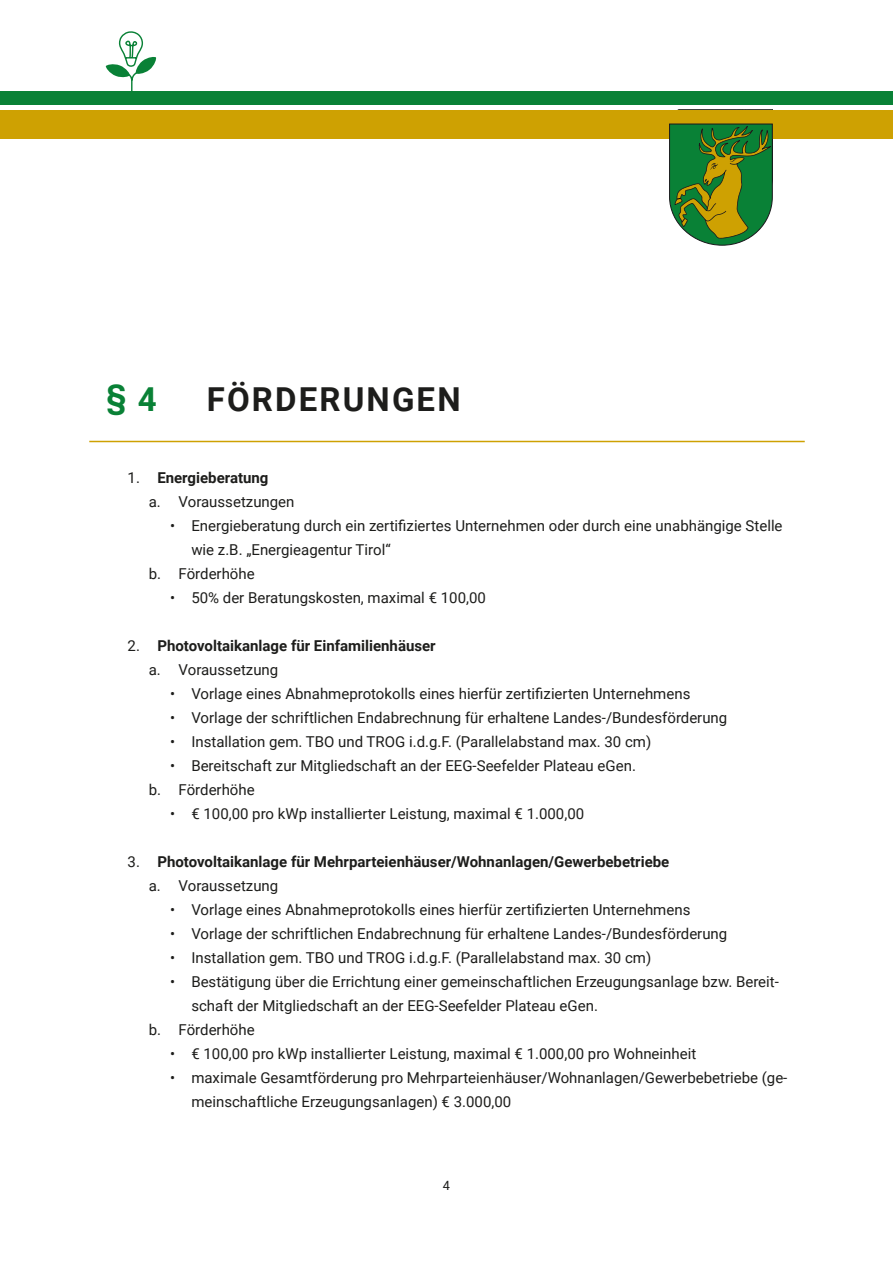
<style>
.page{position:relative;width:893px;height:1263px;background:#fff}
.page>*{position:absolute;margin:0;border:0;box-sizing:border-box;transform-origin:0 0}
.Headline{font:700 33px "Roboto";letter-spacing:.065em;color:#1d1d1b}
.Headline-2{font:700 33px "Roboto";color:#098136}
.t1{font:15px/24px "Roboto";color:#1d1d1b}
.t2{font:700 15px "Roboto";color:#1d1d1b}
.t3{font:12.75px "Roboto";color:#1d1d1b}
.s1{font-weight:400}
</style>
<div class="page">
<div style="left:0;top:110px;width:893px;height:28px;background:#cea102"></div>
<div style="left:0;top:91px;width:893px;height:14px;background:#098136"></div>
<svg style="left:669px;top:123px;width:104px;height:123px;background:#518a38"></svg>
<svg style="left:105px;top:31px;width:52px;height:60px"></svg>
<hr style="left:89px;top:441px;width:716px;height:1px;background:#cea102">
<p class="Headline-2" style="left:106px;top:375px;width:52px">§ 4</p>
<p class="Headline" style="left:207px;top:376px;width:255px">FÖRDERUNGEN</p>
<p class="t2" style="left:128px;top:467px;width:142px"><span class="s1">1.</span> Energieberatung</p>
<p class="t1" style="left:149px;top:489px;width:147px">a. Voraussetzungen</p>
<p class="t1" style="left:191px;top:513px;width:593px;text-indent:-21px">• Energieberatung durch ein zertifiziertes Unternehmen oder durch eine unabhängige Stelle wie z.B. „Energieagentur Tirol“</p>
<p class="t1" style="left:149px;top:561px;width:107px">b. Förderhöhe</p>
<p class="t1" style="left:170px;top:585px;width:317px">• 50% der Beratungskosten, maximal € 100,00</p>
<p class="t2" style="left:128px;top:635px;width:310px"><span class="s1">2.</span> Photovoltaikanlage für Einfamilienhäuser</p>
<p class="t1" style="left:149px;top:657px;width:131px">a. Voraussetzung</p>
<p class="t1" style="left:170px;top:681px;width:522px">• Vorlage eines Abnahmeprotokolls eines hierfür zertifizierten Unternehmens</p>
<p class="t1" style="left:170px;top:705px;width:559px">• Vorlage der schriftlichen Endabrechnung für erhaltene Landes-/Bundesförderung</p>
<p class="t1" style="left:170px;top:729px;width:483px">• Installation gem. TBO und TROG i.d.g.F. (Parallelabstand max. 30 cm)</p>
<p class="t1" style="left:170px;top:753px;width:467px">• Bereitschaft zur Mitgliedschaft an der EEG-Seefelder Plateau eGen.</p>
<p class="t1" style="left:149px;top:777px;width:107px">b. Förderhöhe</p>
<p class="t1" style="left:170px;top:801px;width:416px">• € 100,00 pro kWp installierter Leistung, maximal € 1.000,00</p>
<p class="t2" style="left:128px;top:851px;width:543px"><span class="s1">3.</span> Photovoltaikanlage für Mehrparteienhäuser/Wohnanlagen/Gewerbebetriebe</p>
<p class="t1" style="left:149px;top:873px;width:131px">a. Voraussetzung</p>
<p class="t1" style="left:170px;top:897px;width:522px">• Vorlage eines Abnahmeprotokolls eines hierfür zertifizierten Unternehmens</p>
<p class="t1" style="left:170px;top:921px;width:559px">• Vorlage der schriftlichen Endabrechnung für erhaltene Landes-/Bundesförderung</p>
<p class="t1" style="left:170px;top:945px;width:483px">• Installation gem. TBO und TROG i.d.g.F. (Parallelabstand max. 30 cm)</p>
<p class="t1" style="left:191px;top:969px;width:589px;text-indent:-21px">• Bestätigung über die Errichtung einer gemeinschaftlichen Erzeugungsanlage bzw. Bereit&shy;schaft der Mitgliedschaft an der EEG-Seefelder Plateau eGen.</p>
<p class="t1" style="left:149px;top:1017px;width:107px">b. Förderhöhe</p>
<p class="t1" style="left:170px;top:1041px;width:528px">• € 100,00 pro kWp installierter Leistung, maximal € 1.000,00 pro Wohneinheit</p>
<p class="t1" style="left:191px;top:1065px;width:597px;text-indent:-21px">• maximale Gesamtförderung pro Mehrparteienhäuser/Wohnanlagen/Gewerbebetriebe (ge&shy;meinschaftliche Erzeugungsanlagen) € 3.000,00</p>
<p class="t3" style="left:443px;top:1176px;width:9px">4</p>
</div>
